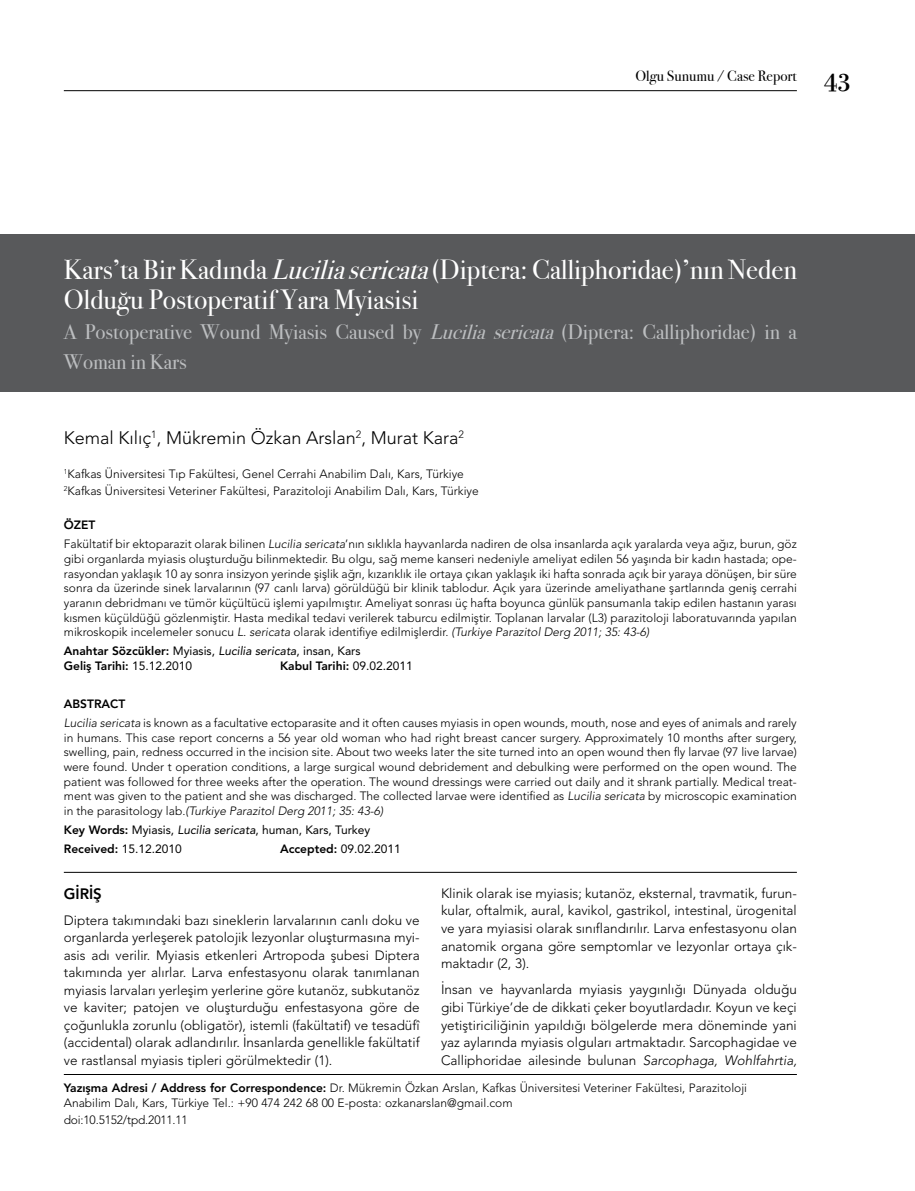
<style>
.page{position:relative;width:915px;height:1191px;background:#fff}
.page>*{position:absolute;margin:0;border:0;box-sizing:border-box;transform-origin:0 0}
.t1{font:27.75px/30px "Bodoni Svty Two ITCTT Book";color:#fff}
.t2{font:27px "Bodoni";color:#000}
.t3{font:21px/30px "Bodoni Svty Two ITCTT Book";color:#bcbec0}
.t4{font:300 18px "Avenir LT Std";color:#000}
.t5{font:15px "Bodoni Svty Two ITCTT Book";color:#000}
.t6{font:800 15px "Avenir LT Std";color:#000}
.t7{font:300 13.5px/17.5px "Avenir LT Std";color:#000;text-align:justify}
.t8{font:300 12px/14.7px "Avenir LT Std";color:#000}
.t9{font:800 12px/14.7px "Avenir LT Std";color:#000}
.t10{font:12px/18.9px "Avenir LT Std";color:#000}
.s1{font-style:italic}
.s2{font-weight:800}
.s3{font-weight:400}
.s4{font-weight:400;font-style:italic}
</style>
<div class="page">
<div style="left:0;top:234px;width:914px;height:157px;background:#58595b"></div>
<hr style="left:64px;top:90px;width:732px;height:1px;background:#000">
<hr style="left:64px;top:1074px;width:732px;height:1px;background:#000">
<hr style="left:64px;top:872px;width:732px;height:1px;background:#000">
<p class="t5" style="left:635px;top:64px;width:163px">Olgu Sunumu / Case Report</p>
<h2 class="t2" style="left:823px;top:65px;width:28px">43</h2>
<h1 class="t1" style="left:64px;top:251px;width:734px">Kars’ta Bir Kadında <span class="s1">Luciliasericata</span>(Diptera: Calliphoridae)’nın Neden<br>Olduğu Postoperatif Yara Myiasisi</h1>
<h3 class="t3" style="left:64px;top:314px;width:734px">A Postoperative Wound Myiasis Caused by <span class="s1">Luciliasericata</span>(Diptera: Calliphoridae) in a<br>Woman in Kars</h3>
<h3 class="t4" style="left:64px;top:427px;width:401px">Kemal Kılıç<sup>1</sup>, Mükremin Özkan Arslan<sup>2</sup>, Murat Kara<sup>2</sup></h3>
<p class="t8" style="left:64px;top:465px;width:416px;line-height:17.1px"><sup>1</sup>Kafkas Üniversitesi Tıp Fakültesi, Genel Cerrahi Anabilim Dalı, Kars, Türkiye<br><sup>2</sup>Kafkas Üniversitesi Veteriner Fakültesi, Parazitoloji Anabilim Dalı, Kars, Türkiye</p>
<p class="t8" style="left:64px;top:515px;width:734px;line-height:18.9px"><span class="s2">ÖZET<br></span>Fakültatif bir ektoparazit olarak bilinen <span class="s1">Lucilia sericata</span>’nın sıklıkla hayvanlarda nadiren de olsa insanlarda açık yaralarda veya ağız, burun, göz</p>
<p class="t8" style="left:64px;top:551px;width:734px;text-align:justify">gibi organlarda myiasis oluşturduğu bilinmektedir. Bu olgu, sağ meme kanseri nedeniyle ameliyat edilen 56 yaşında bir kadın hastada; ope&shy;rasyondan yaklaşık 10 ay sonra insizyon yerinde şişlik ağrı, kızarıklık ile ortaya çıkan yaklaşık iki hafta sonrada açık bir yaraya dönüşen, bir süre sonra da üzerinde sinek larvalarının (97 canlı larva) görüldüğü bir klinik tablodur. Açık yara üzerinde ameliyathane şartlarında geniş cerrahi yaranın debridmanı ve tümör küçültücü işlemi yapılmıştır. Ameliyat sonrası üç hafta boyunca günlük pansumanla takip edilen hastanın yarası kısmen küçüldüğü gözlenmiştir. Hasta medikal tedavi verilerek taburcu edilmiştir. Toplanan larvalar (L3) parazitoloji laboratuvarında yapılan mikroskopik incelemeler sonucu <span class="s1">L. sericata</span> olarak identifiye edilmişlerdir. <span class="s1">(Turkiye Parazitol Derg 2011; 35: 43-6)</span></p>
<p class="t9" style="left:64px;top:643px;width:298px">Anahtar Sözcükler: <span class="s3">Myiasis,</span> <span class="s4">Lucilia sericata</span><span class="s3">, insan, Kars<br></span>Geliş Tarihi: <span class="s3">15.12.2010</span></p>
<p class="t9" style="left:280px;top:658px;width:134px">Kabul Tarihi: <span class="s3">09.02.2011</span></p>
<p class="t8" style="left:64px;top:694px;width:734px;line-height:18.9px"><span class="s2">ABSTRACT<br></span><span class="s1">Lucilia sericata</span> is known as a facultative ectoparasite and it often causes myiasis in open wounds, mouth, nose and eyes of animals and rarely</p>
<p class="t8" style="left:64px;top:730px;width:734px;text-align:justify">in humans. This case report concerns a 56 year old woman who had right breast cancer surgery. Approximately 10 months after surgery, swelling, pain, redness occurred in the incision site. About two weeks later the site turned into an open wound then fly larvae (97 live larvae) were found. Under t operation conditions, a large surgical wound debridement and debulking were performed on the open wound. The patient was followed for three weeks after the operation. The wound dressings were carried out daily and it shrank partially. Medical treat&shy;ment was given to the patient and she was discharged. The collected larvae were identified as <span class="s1">Lucilia sericata</span> by microscopic examination in the parasitology lab.<span class="s1">(Turkiye Parazitol Derg 2011; 35: 43-6)</span></p>
<p class="t10" style="left:64px;top:820px;width:308px"><span class="s2">Key Words:</span> Myiasis, <span class="s1">Lucilia sericata</span>, human, Kars, Turkey<br><span class="s2">Received:</span> 15.12.2010</p>
<p class="t10" style="left:280px;top:839px;width:122px"><span class="s2">Accepted:</span> 09.02.2011</p>
<p class="t6" style="left:64px;top:884px;width:40px">GİRİŞ</p>
<p class="t7" style="left:64px;top:911px;width:357px">Diptera takımındaki bazı sineklerin larvalarının canlı doku ve organlarda yerleşerek patolojik lezyonlar oluşturmasına myi&shy;asis adı verilir. Myiasis etkenleri Artropoda şubesi Diptera takımında yer alırlar. Larva enfestasyonu olarak tanımlanan myiasis larvaları yerleşim yerlerine göre kutanöz, subkutanöz ve kaviter; patojen ve oluşturduğu enfestasyona göre de çoğunlukla zorunlu (obligatör), istemli (fakültatif) ve tesadüfî (accidental) olarak adlandırılır. İnsanlarda genellikle fakültatif ve rastlansal myiasis tipleri görülmektedir (1).</p>
<p class="t7" style="left:441px;top:884px;width:357px">Klinik olarak ise myiasis; kutanöz, eksternal, travmatik, furun&shy;kular, oftalmik, aural, kavikol, gastrikol, intestinal, ürogenital ve yara myiasisi olarak sınıflandırılır. Larva enfestasyonu olan anatomik organa göre semptomlar ve lezyonlar ortaya çık&shy;maktadır (2, 3).</p>
<p class="t7" style="left:441px;top:981px;width:357px">İnsan ve hayvanlarda myiasis yaygınlığı Dünyada olduğu gibi Türkiye’de de dikkati çeker boyutlardadır. Koyun ve keçi yetiştiriciliğinin yapıldığı bölgelerde mera döneminde yani yaz aylarında myiasis olguları artmaktadır. Sarcophagidae ve Calliphoridae ailesinde bulunan <span class="s1">Sarcophaga, Wohlfahrtia,</span></p>
<p class="t8" style="left:64px;top:1080px;width:684px"><span class="s2">Yazışma Adresi / Address for Correspondence:</span> Dr. Mükremin Özkan Arslan, Kafkas Üniversitesi Veteriner Fakültesi, Parazitoloji<br>Anabilim Dalı, Kars, Türkiye Tel.: +90 474 242 68 00 E-posta: ozkanarslan@gmail.com</p>
<p class="t8" style="left:64px;top:1112px;width:125px">doi:10.5152/tpd.2011.11</p>
</div>
